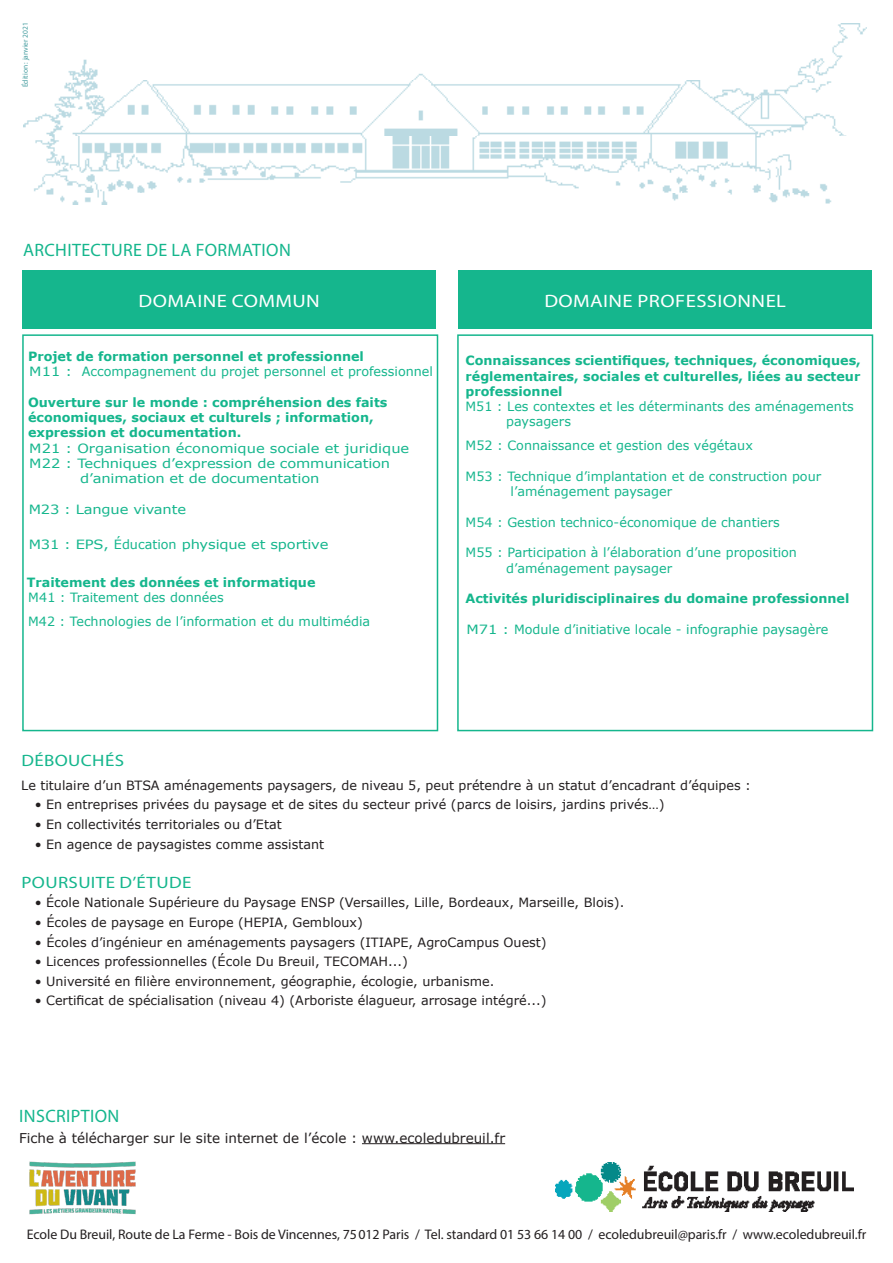
<style>
.page{position:relative;width:893px;height:1263px;background:#fff}
.page>*{position:absolute;margin:0;border:0;box-sizing:border-box;transform-origin:0 0}
.ss_titre{font:18px "Myriad Pro";letter-spacing:.02em;color:#15b68d}
.ss_titre-2{font:18px "Myriad Pro";letter-spacing:.02em;color:#fff;scale:1.15 1}
.ss_titre-3{font:16.5px "Myriad Pro";letter-spacing:.02em;color:#15b68d;scale:1.15 1}
.t1{font:13.95px "Myriad Pro";letter-spacing:-.005em;color:#231f20}
.sstitre_2{font:13.5px "Verdana";color:#231f20}
.ss_titre-4{font:12.75px "Verdana";color:#231f20}
.ss_titre-5{font:12.75px "Verdana";color:#15b68d;scale:1.15 1}
.ss_titre-6{font:12.75px/15.3px "Verdana";color:#15b68d}
.sstitre_2-2{font:12.75px "Verdana";color:#231f20}
.ss_titre-7{font:700 12.75px/15.3px "Verdana";color:#15b68d}
.ss_titre_tableau{font:700 12.75px/15.3px "Verdana";color:#15b68d}
.ss_titre_tableau-2{font:12.75px "Verdana";color:#15b68d}
.Txt_courant_9{font:7.5px "Myriad Pro";color:#469da0}
.s1{font-weight:400}
</style>
<div class="page">
<img style="left:23px;top:24px;width:843px;height:180px">
<img style="left:29px;top:1161px;width:107px;height:54px">
<hr style="left:362px;top:1143px;width:143px;height:1px;background:#231f20">
<div style="left:22px;top:271px;width:414px;height:58px;background:#15b68d"></div>
<div style="left:458px;top:271px;width:414px;height:58px;background:#15b68d"></div>
<div style="left:22px;top:334px;width:416px;height:397px;border:2px solid #15b68d"></div>
<div style="left:457px;top:334px;width:416px;height:397px;background:#fff;border:2px solid #15b68d"></div>
<img style="left:555px;top:1162px;width:299px;height:50px">
<p class="Txt_courant_9" style="left:21px;top:87px;width:66px;rotate:-90deg">Édition : janvier 2021</p>
<p class="ss_titre" style="left:23px;top:239px;width:269px">ARCHITECTURE DE LA FORMATION</p>
<p class="ss_titre-2" style="left:139px;top:290px;width:159px">DOMAINE COMMUN</p>
<p class="ss_titre-2" style="left:544px;top:290px;width:212px">DOMAINE PROFESSIONNEL</p>
<p class="ss_titre-7" style="left:28px;top:348px;width:337px">Projet de formation personnel et professionnel</p>
<p class="ss_titre-5" style="left:29px;top:363px;width:353px">M11 : Accompagnement du projet personnel et professionnel</p>
<p class="ss_titre-7" style="left:28px;top:394px;width:361px">Ouverture sur le monde : compréhension des faits économiques, sociaux et culturels ; information, expression et documentation.</p>
<p class="ss_titre-5" style="left:29px;top:439px;width:332px">M21 : Organisation économique sociale et juridique</p>
<p class="ss_titre-5" style="left:29px;top:455px;width:315px">M22 : Techniques d’expression de communication</p>
<p class="ss_titre-5" style="left:80px;top:470px;width:210px">d’animation et de documentation</p>
<p class="ss_titre-5" style="left:29px;top:501px;width:138px">M23 : Langue vivante</p>
<p class="ss_titre-5" style="left:29px;top:536px;width:262px">M31 : EPS, Éducation physique et sportive</p>
<p class="ss_titre_tableau" style="left:27px;top:574px;width:290px">Traitement des données et informatique<br><span class="s1">M41 : Traitement des données</span></p>
<p class="ss_titre-6" style="left:28px;top:614px;width:343px">M42 : Technologies de l’information et du multimédia</p>
<p class="ss_titre_tableau" style="left:465px;top:353px;width:397px">Connaissances scientifiques, techniques, économiques,</p>
<p class="ss_titre_tableau" style="left:465px;top:368px;width:396px">réglementaires, sociales et culturelles, liées au secteur</p>
<p class="ss_titre_tableau" style="left:465px;top:383px;width:99px">professionnel</p>
<p class="ss_titre_tableau-2" style="left:465px;top:398px;width:390px">M51 : Les contextes et les déterminants des aménagements</p>
<p class="ss_titre_tableau-2" style="left:506px;top:413px;width:66px">paysagers</p>
<p class="ss_titre-6" style="left:466px;top:438px;width:289px">M52 : Connaissance et gestion des végétaux</p>
<p class="ss_titre-6" style="left:511px;top:468px;width:312px;text-indent:-45px">M53 : Technique d’implantation et de construction pour l’aménagement paysager</p>
<p class="ss_titre-6" style="left:466px;top:514px;width:316px">M54 : Gestion technico-économique de chantiers</p>
<p class="ss_titre-6" style="left:506px;top:545px;width:292px;text-indent:-40px">M55 : Participation à l’élaboration d’une proposition d’aménagement paysager</p>
<p class="ss_titre-7" style="left:465px;top:591px;width:385px">Activités pluridisciplinaires du domaine professionnel</p>
<p class="ss_titre-5" style="left:466px;top:620px;width:316px">M71 : Module d’initiative locale - infographie paysagère</p>
<p class="ss_titre-3" style="left:21px;top:750px;width:91px">DÉBOUCHÉS</p>
<p class="sstitre_2-2" style="left:21px;top:776px;width:731px">Le titulaire d’un BTSA aménagements paysagers, de niveau 5, peut prétendre à un statut d’encadrant d’équipes :</p>
<p class="sstitre_2-2" style="left:35px;top:796px;width:631px">• En entreprises privées du paysage et de sites du secteur privé (parcs de loisirs, jardins privés…)</p>
<p class="sstitre_2-2" style="left:35px;top:815px;width:249px">• En collectivités territoriales ou d’Etat</p>
<p class="sstitre_2-2" style="left:35px;top:835px;width:291px">• En agence de paysagistes comme assistant</p>
<p class="ss_titre-3" style="left:21px;top:872px;width:149px">POURSUITE D’ÉTUDE</p>
<p class="ss_titre-4" style="left:35px;top:894px;width:591px">• École Nationale Supérieure du Paysage ENSP (Versailles, Lille, Bordeaux, Marseille, Blois).</p>
<p class="ss_titre-4" style="left:35px;top:913px;width:330px">• Écoles de paysage en Europe (HEPIA, Gembloux)</p>
<p class="ss_titre-4" style="left:35px;top:933px;width:514px">• Écoles d’ingénieur en aménagements paysagers (ITIAPE, AgroCampus Ouest)</p>
<p class="ss_titre-4" style="left:35px;top:953px;width:375px">• Licences professionnelles (École Du Breuil, TECOMAH...)</p>
<p class="ss_titre-4" style="left:35px;top:972px;width:461px">• Université en filière environnement, géographie, écologie, urbanisme.</p>
<p class="ss_titre-4" style="left:35px;top:992px;width:513px">• Certificat de spécialisation (niveau 4) (Arboriste élagueur, arrosage intégré...)</p>
<p class="ss_titre" style="left:19px;top:1105px;width:102px">INSCRIPTION</p>
<p class="sstitre_2" style="left:19px;top:1128px;width:487px">Fiche à télécharger sur le site internet de l’école : www.ecoledubreuil.fr</p>
<p class="t1" style="left:27px;top:1225px;width:841px">Ecole Du Breuil, Route de La Ferme - Bois de Vincennes, 75012 Paris / Tel. standard 01 53 66 14 00 / ecoledubreuil@paris.fr / www.ecoledubreuil.fr</p>
</div>
